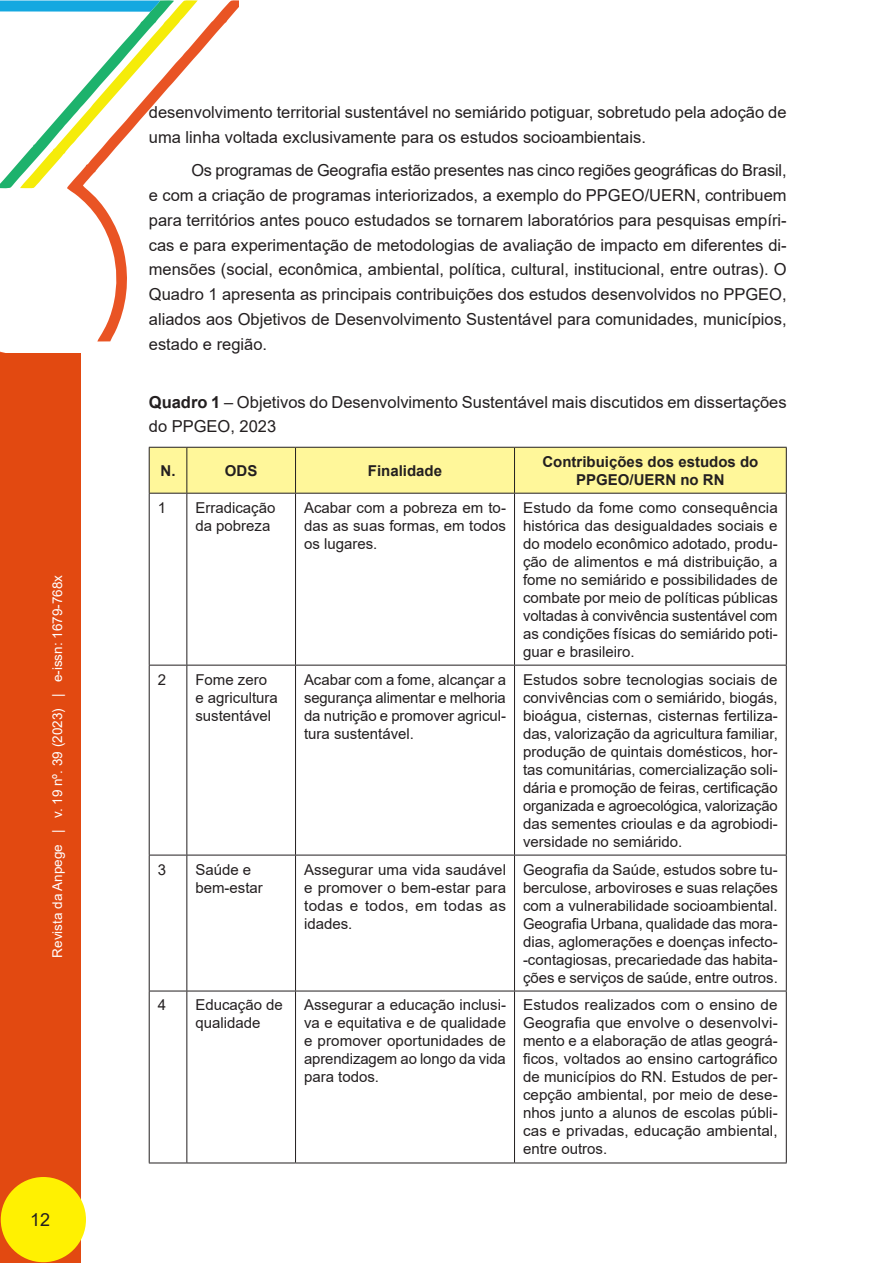
<style>
.page{position:relative;width:893px;height:1263px;background:#fff}
.page>*{position:absolute;margin:0;border:0;box-sizing:border-box;transform-origin:0 0}
.t1{font:18px "Arial";color:#231f20}
._04_CORPO_DO_TEXTO{font:16.5px/24.8px "Arial";color:#231f20}
._07_TITULO_GRAFICO{font:16.5px/24.8px "Arial";color:#231f20}
.GRAFICO{font:15px/18px "Arial";color:#231f20;text-align:justify}
.GRAFICO-2{font:700 15px/18px "Arial";color:#231f20;text-align:center}
.t2{font:13.5px "Arial";color:#fff}
.s1{font-weight:700}
</style>
<div class="page">
<svg style="left:0;top:351px;width:19px;height:3px"></svg>
<svg style="left:69px;top:0;width:170px;height:341px"></svg>
<svg style="left:0;top:0;width:198px;height:190px"></svg>
<div style="left:0;top:354px;width:80px;height:909px;background:#e24911"></div>
<div style="left:1px;top:1177px;width:85px;height:85px;background:#fff101;border-radius:50%"></div>
<div style="left:150px;top:448px;width:636px;height:45px;background:#fff79a"></div>
<hr style="left:149px;top:447px;width:38px;height:1px;background:#231f20">
<hr style="left:187px;top:447px;width:109px;height:1px;background:#231f20">
<hr style="left:296px;top:447px;width:218px;height:1px;background:#231f20">
<hr style="left:514px;top:447px;width:273px;height:1px;background:#231f20">
<hr style="left:149px;top:493px;width:38px;height:1px;background:#231f20">
<hr style="left:187px;top:493px;width:109px;height:1px;background:#231f20">
<hr style="left:296px;top:493px;width:218px;height:1px;background:#231f20">
<hr style="left:514px;top:493px;width:273px;height:1px;background:#231f20">
<hr style="left:149px;top:665px;width:38px;height:1px;background:#231f20">
<hr style="left:187px;top:665px;width:109px;height:1px;background:#231f20">
<hr style="left:296px;top:665px;width:218px;height:1px;background:#231f20">
<hr style="left:514px;top:665px;width:273px;height:1px;background:#231f20">
<hr style="left:149px;top:855px;width:38px;height:1px;background:#231f20">
<hr style="left:187px;top:855px;width:109px;height:1px;background:#231f20">
<hr style="left:296px;top:855px;width:218px;height:1px;background:#231f20">
<hr style="left:514px;top:855px;width:273px;height:1px;background:#231f20">
<hr style="left:149px;top:991px;width:38px;height:1px;background:#231f20">
<hr style="left:187px;top:991px;width:109px;height:1px;background:#231f20">
<hr style="left:296px;top:991px;width:218px;height:1px;background:#231f20">
<hr style="left:514px;top:991px;width:273px;height:1px;background:#231f20">
<hr style="left:149px;top:1162px;width:38px;height:1px;background:#231f20">
<hr style="left:187px;top:1162px;width:109px;height:1px;background:#231f20">
<hr style="left:296px;top:1162px;width:218px;height:1px;background:#231f20">
<hr style="left:514px;top:1162px;width:273px;height:1px;background:#231f20">
<hr style="left:149px;top:448px;width:1px;height:45px;background:#231f20">
<hr style="left:149px;top:494px;width:1px;height:171px;background:#231f20">
<hr style="left:149px;top:665px;width:1px;height:190px;background:#231f20">
<hr style="left:149px;top:855px;width:1px;height:136px;background:#231f20">
<hr style="left:149px;top:991px;width:1px;height:171px;background:#231f20">
<hr style="left:186px;top:448px;width:1px;height:45px;background:#231f20">
<hr style="left:295px;top:448px;width:1px;height:45px;background:#231f20">
<hr style="left:514px;top:448px;width:1px;height:45px;background:#231f20">
<hr style="left:786px;top:448px;width:1px;height:45px;background:#231f20">
<hr style="left:186px;top:494px;width:1px;height:171px;background:#231f20">
<hr style="left:295px;top:494px;width:1px;height:171px;background:#231f20">
<hr style="left:514px;top:494px;width:1px;height:171px;background:#231f20">
<hr style="left:786px;top:494px;width:1px;height:171px;background:#231f20">
<hr style="left:186px;top:665px;width:1px;height:190px;background:#231f20">
<hr style="left:295px;top:665px;width:1px;height:190px;background:#231f20">
<hr style="left:514px;top:665px;width:1px;height:190px;background:#231f20">
<hr style="left:786px;top:665px;width:1px;height:190px;background:#231f20">
<hr style="left:186px;top:855px;width:1px;height:136px;background:#231f20">
<hr style="left:295px;top:855px;width:1px;height:136px;background:#231f20">
<hr style="left:514px;top:855px;width:1px;height:136px;background:#231f20">
<hr style="left:786px;top:855px;width:1px;height:136px;background:#231f20">
<hr style="left:186px;top:991px;width:1px;height:171px;background:#231f20">
<hr style="left:295px;top:991px;width:1px;height:171px;background:#231f20">
<hr style="left:514px;top:991px;width:1px;height:171px;background:#231f20">
<hr style="left:786px;top:991px;width:1px;height:171px;background:#231f20">
<p class="t2" style="left:48px;top:957px;width:384px;rotate:-90deg">Revista da Anpege | v. 19 nº. 39 (2023) | e-issn: 1679-768x</p>
<p class="t1" style="left:30px;top:1207px;width:22px">12</p>
<p class="_04_CORPO_DO_TEXTO" style="left:149px;top:100px;width:639px">desenvolvimento territorial sustentável no semiárido potiguar, sobretudo pela adoção de uma linha voltada exclusivamente para os estudos socioambientais.</p>
<p class="_04_CORPO_DO_TEXTO" style="left:149px;top:158px;width:639px;text-align:justify;text-indent:43px">Os programas de Geografia estão presentes nas cinco regiões geográficas do Brasil, e com a criação de programas interiorizados, a exemplo do PPGEO/UERN, contribuem para territórios antes pouco estudados se tornarem laboratórios para pesquisas empíri&shy;cas e para experimentação de metodologias de avaliação de impacto em diferentes di&shy;mensões (social, econômica, ambiental, política, cultural, institucional, entre outras). O Quadro 1 apresenta as principais contribuições dos estudos desenvolvidos no PPGEO, aliados aos Objetivos de Desenvolvimento Sustentável para comunidades, municípios, estado e região.</p>
<p class="_07_TITULO_GRAFICO" style="left:149px;top:389px;width:639px"><span class="s1">Quadro 1</span> – Objetivos do Desenvolvimento Sustentável mais discutidos em dissertações do PPGEO, 2023</p>
<p class="GRAFICO-2" style="left:161px;top:462px;width:16px">N.</p>
<p class="GRAFICO-2" style="left:225px;top:462px;width:34px">ODS</p>
<p class="GRAFICO-2" style="left:368px;top:462px;width:76px">Finalidade</p>
<p class="GRAFICO-2" style="left:542px;top:453px;width:217px">Contribuições dos estudos do<br>PPGEO/UERN no RN</p>
<p class="GRAFICO" style="left:158px;top:498px;width:10px">1</p>
<p class="GRAFICO" style="left:195px;top:498px;width:82px">Erradicação da pobreza</p>
<p class="GRAFICO" style="left:304px;top:498px;width:203px">Acabar com a pobreza em to&shy;das as suas formas, em todos os lugares.</p>
<p class="GRAFICO" style="left:523px;top:498px;width:256px">Estudo da fome como consequência histórica das desigualdades sociais e do modelo econômico adotado, produ&shy;ção de alimentos e má distribuição, a fome no semiárido e possibilidades de combate por meio de políticas públicas voltadas à convivência sustentável com as condições físicas do semiárido poti&shy;guar e brasileiro.</p>
<p class="GRAFICO" style="left:158px;top:670px;width:10px">2</p>
<p class="GRAFICO" style="left:195px;top:670px;width:84px;text-align:left">Fome zero e agricultura sustentável</p>
<p class="GRAFICO" style="left:304px;top:670px;width:203px">Acabar com a fome, alcançar a segurança alimentar e melhoria da nutrição e promover agricul&shy;tura sustentável.</p>
<p class="GRAFICO" style="left:523px;top:670px;width:256px">Estudos sobre tecnologias sociais de convivências com o semiárido, biogás, bioágua, cisternas, cisternas fertiliza&shy;das, valorização da agricultura familiar, produção de quintais domésticos, hor&shy;tas comunitárias, comercialização soli&shy;dária e promoção de feiras, certificação organizada e agroecológica, valorização das sementes crioulas e da agrobiodi&shy;versidade no semiárido.</p>
<p class="GRAFICO" style="left:158px;top:860px;width:10px">3</p>
<p class="GRAFICO" style="left:195px;top:860px;width:69px">Saúde e bem-estar</p>
<p class="GRAFICO" style="left:304px;top:860px;width:204px">Assegurar uma vida saudável e promover o bem-estar para todas e todos, em todas as idades.</p>
<p class="GRAFICO" style="left:523px;top:860px;width:256px">Geografia da Saúde, estudos sobre tu&shy;berculose, arboviroses e suas relações com a vulnerabilidade socioambiental.<br>Geografia Urbana, qualidade das mora&shy;dias, aglomerações e doenças infecto--contagiosas, precariedade das habita&shy;ções e serviços de saúde, entre outros.</p>
<p class="GRAFICO" style="left:158px;top:996px;width:10px">4</p>
<p class="GRAFICO" style="left:195px;top:996px;width:89px">Educação de qualidade</p>
<p class="GRAFICO" style="left:304px;top:996px;width:203px">Assegurar a educação inclusi&shy;va e equitativa e de qualidade e promover oportunidades de aprendizagem ao longo da vida para todos.</p>
<p class="GRAFICO" style="left:523px;top:996px;width:256px">Estudos realizados com o ensino de Geografia que envolve o desenvolvi&shy;mento e a elaboração de atlas geográ&shy;ficos, voltados ao ensino cartográfico de municípios do RN. Estudos de per&shy;cepção ambiental, por meio de dese&shy;nhos junto a alunos de escolas públi&shy;cas e privadas, educação ambiental, entre outros.</p>
</div>
